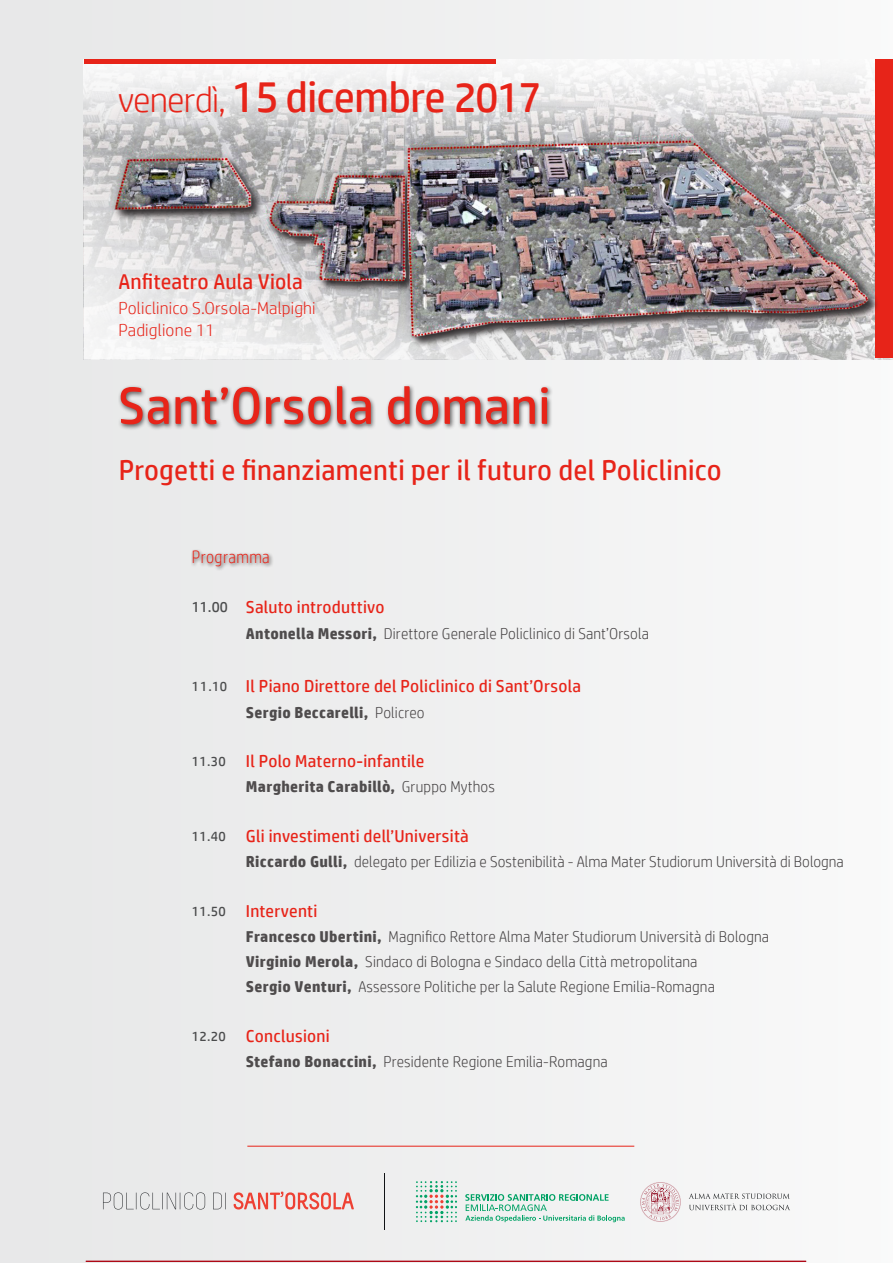
<style>
.page{position:relative;width:893px;height:1263px;background:#efeff0}
.page>*{position:absolute;margin:0;border:0;box-sizing:border-box;transform-origin:0 0}
.t1{font:52.35px "HP Simplified";letter-spacing:.01em;color:#e72419}
.t2{font:42.9px "HP Simplified";letter-spacing:-.02em;color:#e72419}
.t3{font:28.65px "HP Simplified";letter-spacing:.01em;color:#e72419}
.t4{font:21.45px "HP Simplified";letter-spacing:.005em;color:#e72419}
.t5{font:300 17.85px "HP Simplified";letter-spacing:.03em;color:#e72419;scale:.87 1}
.t6{font:17.25px "HP Simplified";letter-spacing:.015em;color:#e72419}
.t7{font:300 17.25px/21.9px "HP Simplified";letter-spacing:.01em;color:#e72419}
.t8{font:300 15.75px/25.2px "HP Simplified";letter-spacing:.01em;color:#444142;scale:.95 1}
.t9{font:700 15.75px "HP Simplified";letter-spacing:.02em;color:#4f4c4d}
.s1{font-weight:300;font-size:35.7px}
.s2{font-size:44.1px}
.s3{font-size:15px;color:#4b4c4d}
.s4{font-weight:700;color:#4f4c4d}
.s5{font-size:13.65px;color:#4b4c4d}
.s6{font-weight:300;color:#444142}
</style>
<div class="page">
<div style="left:118px;top:384px;width:436px;height:47px;background:#231f20;opacity:.7"></div>
<div style="left:191px;top:549px;width:82px;height:22px;background:#231f20;opacity:.75"></div>
<div style="left:876px;top:59px;width:17px;height:299px;background:#e72419"></div>
<svg style="left:103px;top:1192px;width:20px;height:17px"></svg>
<div style="left:126px;top:1192px;width:8px;height:17px;background:#e9eaea"></div>
<svg style="left:136px;top:1192px;width:13px;height:17px"></svg>
<div style="left:152px;top:1192px;width:8px;height:17px;background:#eaeaea"></div>
<svg style="left:162px;top:1192px;width:43px;height:17px"></svg>
<svg style="left:213px;top:1192px;width:13px;height:17px"></svg>
<svg style="left:234px;top:1191px;width:120px;height:18px"></svg>
<hr style="left:385px;top:1173px;width:1px;height:57px;background:#101315">
<svg style="left:640px;top:1182px;width:41px;height:40px"></svg>
<svg style="left:689px;top:1193px;width:101px;height:17px"></svg>
<svg style="left:416px;top:1181px;width:41px;height:41px"></svg>
<svg style="left:465px;top:1194px;width:160px;height:28px"></svg>
<hr style="left:247px;top:1146px;width:387px;height:1px;background:#e72419">
<img style="left:84px;top:59px;width:795px;height:301px">
<hr style="left:86px;top:1261px;width:720px;height:1px;background:#ac000e">
<h2 class="t2" style="left:118px;top:73px;width:425px"><span class="s1">venerdì,</span> <span class="s2">15</span> dicembre 2017</h2>
<h3 class="t4" style="left:118px;top:269px;width:186px">Anfiteatro Aula Viola</h3>
<p class="t7" style="left:118px;top:297px;width:199px">Policlinico S.Orsola-Malpighi<br>Padiglione 11</p>
<h1 class="t1" style="left:118px;top:376px;width:434px">Sant’Orsola domani</h1>
<h3 class="t3" style="left:119px;top:453px;width:604px">Progetti e finanziamenti per il futuro del Policlinico</h3>
<p class="t5" style="left:192px;top:547px;width:91px">Programma</p>
<p class="t6" style="left:192px;top:597px;width:194px"><span class="s3">11.00</span> Saluto introduttivo</p>
<p class="t8" style="left:246px;top:620px;width:426px"><span class="s4">Antonella Messori,</span> Direttore Generale Policlinico di Sant’Orsola</p>
<p class="t6" style="left:192px;top:677px;width:391px"><span class="s5">11.10</span> Il Piano Direttore del Policlinico di Sant’Orsola</p>
<p class="t9" style="left:246px;top:703px;width:180px">Sergio Beccarelli, <span class="s6">Policreo</span></p>
<p class="t6" style="left:192px;top:751px;width:234px"><span class="s5">11.30</span> Il Polo Materno-infantile</p>
<p class="t9" style="left:246px;top:778px;width:251px">Margherita Carabillò, <span class="s6">Gruppo Mythos</span></p>
<p class="t6" style="left:192px;top:826px;width:278px"><span class="s5">11.40</span> Gli investimenti dell’Università</p>
<p class="t8" style="left:246px;top:849px;width:631px"><span class="s4">Riccardo Gulli,</span> delegato per Edilizia e Sostenibilità - Alma Mater Studiorum Università di Bologna</p>
<p class="t6" style="left:192px;top:901px;width:127px"><span class="s5">11.50</span> Interventi</p>
<p class="t8" style="left:246px;top:924px;width:552px"><span class="s4">Francesco Ubertini,</span> Magnifico Rettore Alma Mater Studiorum Università di Bologna<br><span class="s4">Virginio Merola,</span> Sindaco di Bologna e Sindaco della Città metropolitana<br><span class="s4">Sergio Venturi,</span> Assessore Politiche per la Salute Regione Emilia-Romagna</p>
<p class="t6" style="left:192px;top:1026px;width:139px"><span class="s5">12.20</span> Conclusioni</p>
<p class="t8" style="left:246px;top:1049px;width:382px"><span class="s4">Stefano Bonaccini,</span> Presidente Regione Emilia-Romagna</p>
</div>
